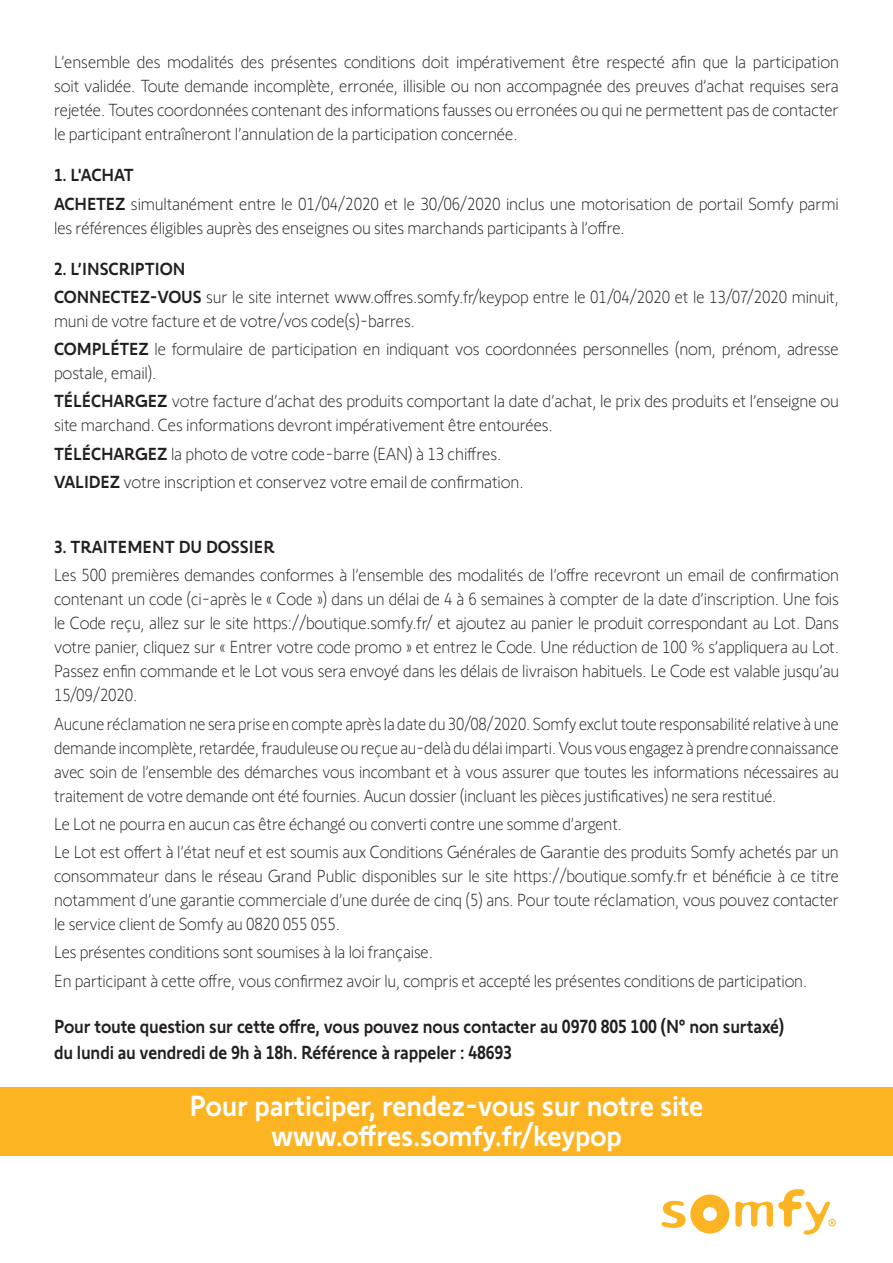
<style>
.page{position:relative;width:893px;height:1263px;background:#fff}
.page>*{position:absolute;margin:0;border:0;box-sizing:border-box;transform-origin:0 0}
.t1{font:500 30px/30px "Somfy Sans";letter-spacing:-.01em;color:#fff;text-align:center;scale:.95 1}
.t2{font:500 19.5px/25.5px "Somfy Sans";letter-spacing:-.01em;color:#231f20;scale:.91 1}
.t3{font:300 18px/24px "Somfy Sans";letter-spacing:-.01em;color:#231f20;text-align:justify;scale:.94 1}
.t4{font:300 18px/24px "Somfy Sans";letter-spacing:-.01em;color:#231f20;scale:.95 1}
.t5{font:300 18px/24px "Somfy Sans";letter-spacing:-.01em;color:#231f20;text-align:justify;scale:.92 1}
.t6{font:500 18px "Somfy Sans";color:#231f20;scale:.95 1}
.s1{font-weight:500}
</style>
<div class="page">
<svg style="left:661px;top:1194px;width:68px;height:39px"></svg>
<svg style="left:735px;top:1189px;width:101px;height:45px"></svg>
<div style="left:0;top:1087px;width:893px;height:68px;background:#fcb423"></div>
<p class="t4" style="left:54px;top:49px;width:828px;text-align:justify">L’ensemble des modalités des présentes conditions doit impérativement être respecté afin que la participation soit validée. Toute demande incomplète, erronée, illisible ou non accompagnée des preuves d’achat requises sera rejetée. Toutes coordonnées contenant des informations fausses ou erronées ou qui ne permettent pas de contacter le participant entraîneront l’annulation de la participation concernée.</p>
<p class="t6" style="left:54px;top:161px;width:85px">1. L'ACHAT</p>
<p class="t4" style="left:54px;top:190px;width:828px"><span class="s1">ACHETEZ</span> simultanément entre le 01/04/2020 et le 30/06/2020 inclus une motorisation de portail Somfy parmi les références éligibles auprès des enseignes ou sites marchands participants à l’offre.</p>
<p class="t6" style="left:54px;top:254px;width:140px">2. L’INSCRIPTION</p>
<p class="t3" style="left:54px;top:283px;width:836px"><span class="s1">CONNECTEZ-VOUS</span> sur le site internet www.offres.somfy.fr/keypop entre le 01/04/2020 et le 13/07/2020 minuit, muni de votre facture et de votre/vos code(s)-barres.</p>
<p class="t4" style="left:54px;top:335px;width:828px"><span class="s1">COMPLÉTEZ</span> le formulaire de participation en indiquant vos coordonnées personnelles (nom, prénom, adresse postale, email).</p>
<p class="t4" style="left:54px;top:388px;width:828px"><span class="s1">TÉLÉCHARGEZ</span> votre facture d’achat des produits comportant la date d’achat, le prix des produits et l’enseigne ou site marchand. Ces informations devront impérativement être entourées.</p>
<p class="t4" style="left:54px;top:440px;width:472px"><span class="s1">TÉLÉCHARGEZ</span> la photo de votre code-barre (EAN) à 13 chiffres.</p>
<p class="t4" style="left:54px;top:468px;width:496px"><span class="s1">VALIDEZ</span> votre inscription et conservez votre email de confirmation.</p>
<p class="t6" style="left:54px;top:533px;width:234px">3. TRAITEMENT DU DOSSIER</p>
<p class="t3" style="left:54px;top:561px;width:837px">Les 500 premières demandes conformes à l’ensemble des modalités de l’offre recevront un email de confirmation contenant un code (ci-après le « Code ») dans un délai de 4 à 6 semaines à compter de la date d’inscription. Une fois le Code reçu, allez sur le site https://boutique.somfy.fr/ et ajoutez au panier le produit correspondant au Lot. Dans votre panier, cliquez sur « Entrer votre code promo » et entrez le Code. Une réduction de 100 % s’appliquera au Lot.<br>Passez enfin commande et le Lot vous sera envoyé dans les délais de livraison habituels. Le Code est valable jusqu’au 15/09/2020.</p>
<p class="t5" style="left:54px;top:710px;width:855px">Aucune réclamation ne sera prise en compte après la date du 30/08/2020. Somfy exclut toute responsabilité relative à une demande incomplète, retardée, frauduleuse ou reçue au-delà du délai imparti. Vous vous engagez à prendre connaissance avec soin de l’ensemble des démarches vous incombant et à vous assurer que toutes les informations nécessaires au traitement de votre demande ont été fournies. Aucun dossier (incluant les pièces justificatives) ne sera restitué.</p>
<p class="t3" style="left:54px;top:810px;width:606px">Le Lot ne pourra en aucun cas être échangé ou converti contre une somme d’argent.</p>
<p class="t3" style="left:54px;top:838px;width:836px">Le Lot est offert à l’état neuf et est soumis aux Conditions Générales de Garantie des produits Somfy achetés par un consommateur dans le réseau Grand Public disponibles sur le site https://boutique.somfy.fr et bénéficie à ce titre notamment d’une garantie commerciale d’une durée de cinq (5) ans. Pour toute réclamation, vous pouvez contacter le service client de Somfy au 0820 055 055.</p>
<p class="t3" style="left:54px;top:938px;width:404px">Les présentes conditions sont soumises à la loi française.</p>
<p class="t3" style="left:54px;top:967px;width:803px">En participant à cette offre, vous confirmez avoir lu, compris et accepté les présentes conditions de participation.</p>
<p class="t2" style="left:54px;top:1012px;width:804px">Pour toute question sur cette offre, vous pouvez nous contacter au 0970 805 100 (N° non surtaxé) du lundi au vendredi de 9h à 18h. Référence à rappeler : 48693</p>
<p class="t1" style="left:190px;top:1087px;width:542px">Pour participer, rendez-vous sur notre site www.offres.somfy.fr/keypop</p>
</div>
